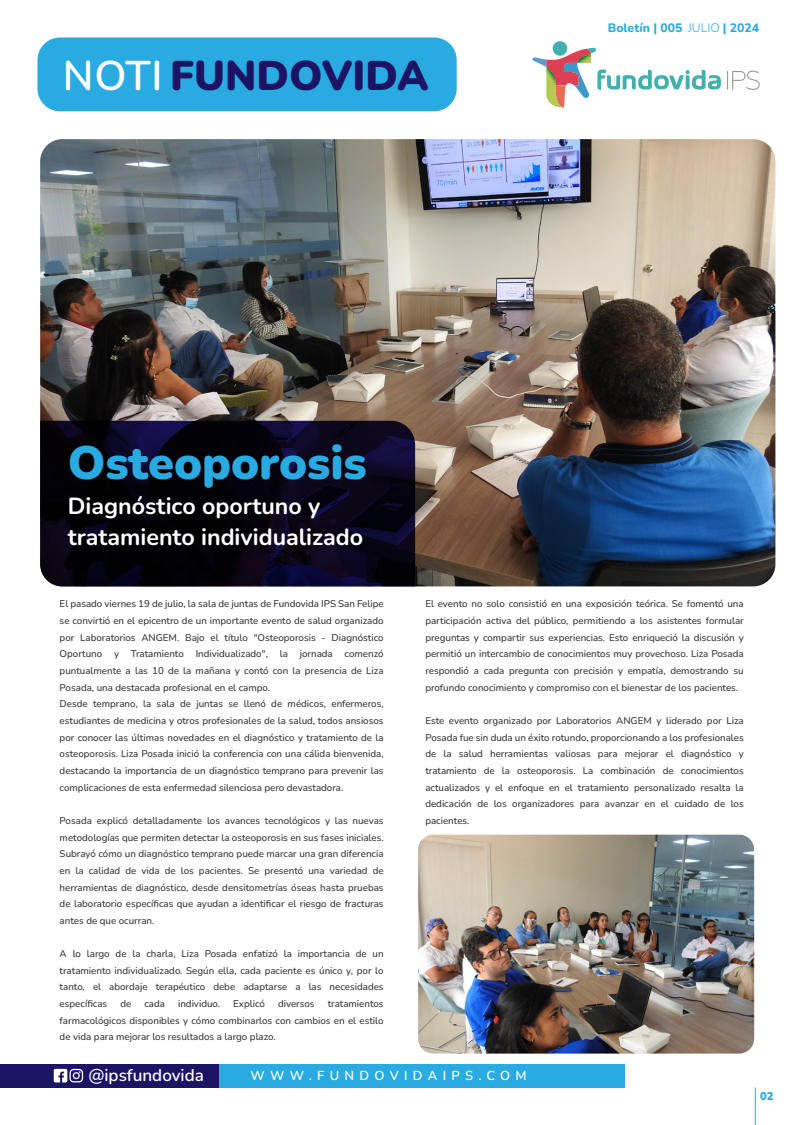
<style>
.page{position:relative;width:810px;height:1125px;background:#fff}
.page>*{position:absolute;margin:0;border:0;box-sizing:border-box;transform-origin:0 0}
.t1{font:900 46.72px "Nunito";color:#29abe2}
.t2{font:900 41.4px "Nunito";color:#1b1464}
.t3{font:700 23.25px/31.5px "Nunito";color:#fff}
.t4{font:600 17.02px "Nunito";color:#fff}
.t5{font:600 12.98px "Nunito";letter-spacing:.41em;color:#fff}
.t6{font:800 12.23px "Nunito";color:#29abe2}
.t7{font:900 11.25px "Nunito";color:#29abe2}
.t8{font:500 9.75px/16.6px "Nunito";color:#333;text-align:justify}
.s1{font-weight:600;color:#fff}
.s2{font-weight:300}
</style>
<div class="page">
<img style="left:40px;top:139px;width:735px;height:447px">
<svg style="left:40px;top:421px;width:375px;height:165px;background:#080514"></svg>
<div style="left:0;top:1064px;width:434px;height:23px;background:#1b1464"></div>
<div style="left:219px;top:1064px;width:405px;height:23px;background:#29abe2"></div>
<svg style="left:54px;top:1069px;width:29px;height:13px"></svg>
<hr style="left:755px;top:1088px;width:1px;height:37px;background:#29abe2">
<svg style="left:727px;top:71px;width:33px;height:19px"></svg>
<svg style="left:532px;top:41px;width:189px;height:67px"></svg>
<div style="left:38px;top:37px;width:419px;height:74px;background:#29abe2;border-radius:22px"></div>
<img style="left:418px;top:835px;width:336px;height:219px">
<h2 class="t2" style="left:63px;top:45px;width:368px"><span class="s1">NOTI</span> FUNDOVIDA</h2>
<h1 class="t1" style="left:68px;top:429px;width:301px">Osteoporosis</h1>
<h3 class="t3" style="left:68px;top:489px;width:297px">Diagnóstico oportuno y tratamiento individualizado</h3>
<p class="t6" style="left:608px;top:19px;width:153px">Boletín | 005 <span class="s2">JULIO</span> | 2024</p>
<p class="t8" style="left:60px;top:595px;width:326px;text-align:left">El pasado viernes 19 de julio, la sala de juntas de Fundovida IPS San Felipe se convirtió en el epicentro de un importante evento de salud organizado por Laboratorios ANGEM. Bajo el título "Osteoporosis - Diagnóstico Oportuno y Tratamiento Individualizado", la jornada comenzó puntualmente a las 10 de la mañana y contó con la presencia de Liza Posada, una destacada profesional en el campo.<br>Desde temprano, la sala de juntas se llenó de médicos, enfermeros, estudiantes de medicina y otros profesionales de la salud, todos ansiosos por conocer las últimas novedades en el diagnóstico y tratamiento de la osteoporosis. Liza Posada inició la conferencia con una cálida bienvenida, destacando la importancia de un diagnóstico temprano para prevenir las complicaciones de esta enfermedad silenciosa pero devastadora.</p>
<p class="t8" style="left:60px;top:812px;width:326px">Posada explicó detalladamente los avances tecnológicos y las nuevas metodologías que permiten detectar la osteoporosis en sus fases iniciales.<br>Subrayó cómo un diagnóstico temprano puede marcar una gran diferencia en la calidad de vida de los pacientes. Se presentó una variedad de herramientas de diagnóstico, desde densitometrías óseas hasta pruebas de laboratorio específicas que ayudan a identificar el riesgo de fracturas antes de que ocurran.</p>
<p class="t8" style="left:60px;top:945px;width:326px">A lo largo de la charla, Liza Posada enfatizó la importancia de un tratamiento individualizado. Según ella, cada paciente es único y, por lo tanto, el abordaje terapéutico debe adaptarse a las necesidades específicas</p>
<p class="t8" style="left:120px;top:995px;width:12px">de</p>
<p class="t8" style="left:144px;top:995px;width:22px">cada</p>
<p class="t8" style="left:178px;top:995px;width:44px">individuo.</p>
<p class="t8" style="left:233px;top:995px;width:33px">Explicó</p>
<p class="t8" style="left:278px;top:995px;width:38px">diversos</p>
<p class="t8" style="left:60px;top:995px;width:326px;text-indent:268px">tratamientos farmacológicos disponibles y cómo combinarlos con cambios en el estilo de vida para mejorar los resultados a largo plazo.</p>
<p class="t8" style="left:425px;top:595px;width:320px">El evento no solo consistió en una exposición teórica. Se fomentó una participación activa del público, permitiendo a los asistentes formular preguntas y compartir sus experiencias. Esto enriqueció la discusión y permitió un intercambio de conocimientos muy provechoso. Liza Posada respondió a cada pregunta con precisión y empatía, demostrando su profundo conocimiento y compromiso con el bienestar de los pacientes.</p>
<p class="t8" style="left:425px;top:712px;width:320px">Este evento organizado por Laboratorios ANGEM y liderado por Liza Posada fue sin duda un éxito rotundo, proporcionando a los profesionales de la salud herramientas valiosas para mejorar el diagnóstico y tratamiento de la osteoporosis. La combinación de conocimientos actualizados y el enfoque en el tratamiento personalizado resalta la dedicación de los organizadores para avanzar en el cuidado de los pacientes.</p>
<h3 class="t4" style="left:88px;top:1063px;width:117px">@ipsfundovida</h3>
<h3 class="t5" style="left:250px;top:1066px;width:278px">WWW.FUNDOVIDAIPS.COM</h3>
<p class="t7" style="left:760px;top:1088px;width:15px">02</p>
</div>
